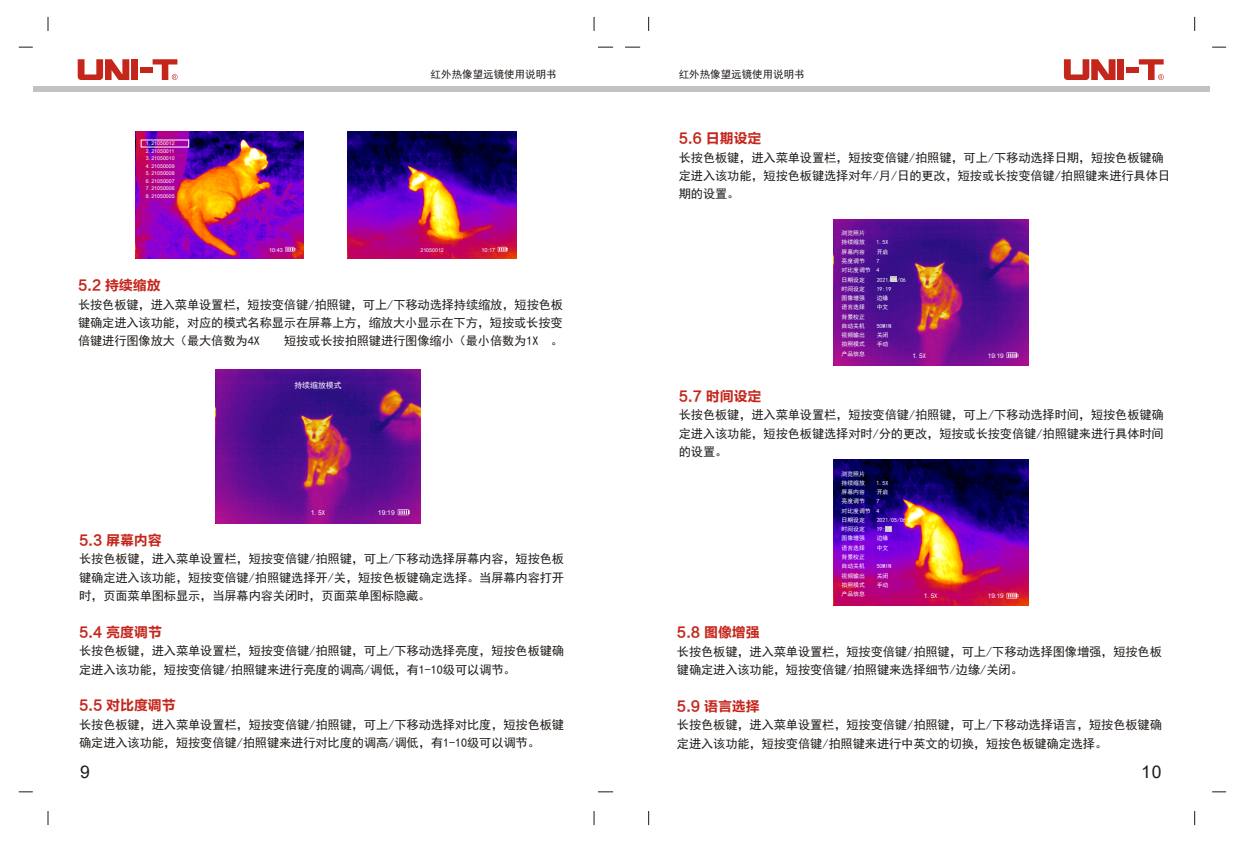
<style>
.page{position:relative;width:1241px;height:844px;background:#fff}
.page>*{position:absolute;margin:0;border:0;box-sizing:border-box;transform-origin:0 0}
.t1{font:17.5px "Arial";color:#1f1a17}
.t2{font:14px "FZLTCHK GBK1 0";letter-spacing:-.005em;color:#c4261c}
.t3{font:12.25px/18.4px "Sim Hei";letter-spacing:-.01em;color:#1f1a17}
.t4{font:10.5px "Sim Hei";color:#1f1a17}
.t5{font:7.88px "Sim Hei";color:#fff}
.t6{font:6.65px "Arial";color:#fff}
.t7{font:6.48px "Arial";color:#fff}
.t8{font:5.77px/9.3px "Sim Hei";color:#fff}
.t9{font:5.6px "Arial";color:#fff}
.t10{font:5.25px/7.5px "Arial";color:#fff;text-align:justify}
.s1{font-family:"Sim Hei"}
</style>
<div class="page">
<img style="left:348px;top:132px;width:168px;height:126px">
<img style="left:833px;top:459px;width:194px;height:146px">
<img style="left:135px;top:132px;width:169px;height:126px">
<svg style="left:47px;top:17px;width:1px;height:14px"></svg>
<svg style="left:593px;top:17px;width:1px;height:14px"></svg>
<svg style="left:648px;top:17px;width:1px;height:14px"></svg>
<svg style="left:19px;top:47px;width:14px;height:1px"></svg>
<svg style="left:1212px;top:47px;width:13px;height:1px"></svg>
<svg style="left:598px;top:47px;width:15px;height:1px"></svg>
<div style="left:33px;top:86px;width:1176px;height:6px;background:#c2c2c2"></div>
<svg style="left:153px;top:59px;width:24px;height:21px"></svg>
<div style="left:131px;top:59px;width:7px;height:21px;background:#c4261c"></div>
<div style="left:140px;top:67px;width:13px;height:6px;background:#c4261c"></div>
<svg style="left:78px;top:59px;width:51px;height:21px"></svg>
<svg style="left:1138px;top:59px;width:25px;height:21px"></svg>
<div style="left:1117px;top:59px;width:6px;height:21px;background:#c4261c"></div>
<div style="left:1125px;top:67px;width:13px;height:6px;background:#c4261c"></div>
<svg style="left:1063px;top:59px;width:52px;height:21px"></svg>
<svg style="left:625px;top:47px;width:15px;height:1px"></svg>
<svg style="left:47px;top:811px;width:1px;height:13px"></svg>
<svg style="left:593px;top:811px;width:1px;height:13px"></svg>
<svg style="left:648px;top:811px;width:1px;height:13px"></svg>
<svg style="left:19px;top:791px;width:14px;height:1px"></svg>
<svg style="left:1212px;top:791px;width:13px;height:1px"></svg>
<svg style="left:598px;top:791px;width:15px;height:1px"></svg>
<img style="left:833px;top:219px;width:194px;height:146px">
<svg style="left:1006px;top:352px;width:12px;height:6px"></svg>
<svg style="left:890px;top:276px;width:6px;height:6px"></svg>
<svg style="left:1006px;top:592px;width:12px;height:6px"></svg>
<svg style="left:885px;top:526px;width:6px;height:5px"></svg>
<svg style="left:285px;top:247px;width:10px;height:5px"></svg>
<svg style="left:497px;top:247px;width:11px;height:5px"></svg>
<img style="left:215px;top:369px;width:205px;height:154px">
<svg style="left:397px;top:509px;width:13px;height:6px"></svg>
<p class="t10" style="left:146px;top:140px;width:30px">1<span class="s1">.</span>21050012<br>2<span class="s1">.</span>21050011<br>3<span class="s1">.</span>21050010<br>4<span class="s1">.</span>21050009<br>5<span class="s1">.</span>21050008<br>6<span class="s1">.</span>21050007<br>7<span class="s1">.</span>21050006<br>8<span class="s1">.</span>21050005</p>
<p class="t4" style="left:430px;top:69px;width:127px">红外热像望远镜使用说明书</p>
<p class="t4" style="left:678px;top:69px;width:127px">红外热像望远镜使用说明书</p>
<p class="t2" style="left:678px;top:131px;width:84px">5.6 日期设定</p>
<p class="t3" style="left:678px;top:148px;width:492px">长按色板键，进入菜单设置栏，短按变倍键/拍照键，可上/下移动选择日期，短按色板键确定进入该功能，短按色板键选择对年/月/日的更改，短按或长按变倍键/拍照键来进行具体日期的设置。</p>
<p class="t9" style="left:269px;top:247px;width:15px">10:43</p>
<p class="t10" style="left:420px;top:246px;width:25px">21050012</p>
<p class="t9" style="left:481px;top:247px;width:15px">10:17</p>
<p class="t2" style="left:78px;top:278px;width:84px">5.2 持续缩放</p>
<p class="t3" style="left:78px;top:295px;width:486px;text-align:justify">长按色板键，进入菜单设置栏，短按变倍键/拍照键，可上/下移动选择持续缩放，短按色板键确定进入该功能，对应的模式名称显示在屏幕上方，缩放大小显示在下方，短按或长按变倍键进行图像放大（最大倍数为4X</p>
<p class="t3" style="left:284px;top:332px;width:280px">短按或长按拍照键进行图像缩小（最小倍数为1X 。</p>
<p class="t5" style="left:294px;top:381px;width:49px">持续缩放模式</p>
<p class="t6" style="left:311px;top:510px;width:16px">1<span class="s1">.</span>5<span class="s1">X</span></p>
<p class="t6" style="left:378px;top:510px;width:18px">19:19</p>
<p class="t2" style="left:79px;top:532px;width:84px">5.3 屏幕内容</p>
<p class="t3" style="left:79px;top:549px;width:486px;text-align:justify">长按色板键，进入菜单设置栏，短按变倍键/拍照键，可上/下移动选择屏幕内容，短按色板键确定进入该功能，短按变倍键/拍照键选择开/关，短按色板键确定选择。当屏幕内容打开时，页面菜单图标显示，当屏幕内容关闭时，页面菜单图标隐藏。</p>
<p class="t2" style="left:79px;top:624px;width:84px">5.4 亮度调节</p>
<p class="t3" style="left:79px;top:641px;width:486px">长按色板键，进入菜单设置栏，短按变倍键/拍照键，可上/下移动选择亮度，短按色板键确定进入该功能，短按变倍键/拍照键来进行亮度的调高/调低，有1-10级可以调节。</p>
<p class="t2" style="left:79px;top:697px;width:98px">5.5 对比度调节</p>
<p class="t3" style="left:79px;top:715px;width:486px">长按色板键，进入菜单设置栏，短按变倍键/拍照键，可上/下移动选择对比度，短按色板键确定进入该功能，短按变倍键/拍照键来进行对比度的调高/调低，有1-10级可以调节。</p>
<p class="t8" style="left:841px;top:228px;width:25px">浏览照片持续缩放</p>
<p class="t8" style="left:876px;top:238px;width:13px">1.5X</p>
<p class="t8" style="left:841px;top:247px;width:25px">屏幕内容</p>
<p class="t8" style="left:876px;top:247px;width:13px">开启</p>
<p class="t8" style="left:841px;top:256px;width:25px">亮度调节</p>
<p class="t8" style="left:841px;top:256px;width:39px;text-align:justify;text-indent:35px">7对比度调节 4日期设定</p>
<p class="t8" style="left:876px;top:275px;width:31px">2021/05/06</p>
<p class="t8" style="left:841px;top:284px;width:25px">时间设定</p>
<p class="t8" style="left:876px;top:284px;width:16px">19:19</p>
<p class="t8" style="left:841px;top:293px;width:25px">图像增强</p>
<p class="t8" style="left:876px;top:293px;width:13px">边缘</p>
<p class="t8" style="left:841px;top:302px;width:25px">语言选择</p>
<p class="t8" style="left:876px;top:302px;width:13px">中文</p>
<p class="t8" style="left:841px;top:312px;width:25px">背景校正自动关机</p>
<p class="t8" style="left:876px;top:321px;width:16px">50MIN</p>
<p class="t8" style="left:841px;top:330px;width:25px">视频输出</p>
<p class="t8" style="left:876px;top:330px;width:13px">关闭</p>
<p class="t8" style="left:841px;top:339px;width:25px">拍照模式</p>
<p class="t8" style="left:876px;top:339px;width:13px">手动</p>
<p class="t8" style="left:841px;top:349px;width:25px">产品信息</p>
<p class="t7" style="left:912px;top:353px;width:15px">1<span class="s1">.</span>5<span class="s1">X</span></p>
<p class="t7" style="left:987px;top:353px;width:18px">19:19</p>
<p class="t2" style="left:678px;top:388px;width:84px">5.7 时间设定</p>
<p class="t3" style="left:678px;top:405px;width:486px;text-align:justify">长按色板键，进入菜单设置栏，短按变倍键/拍照键，可上/下移动选择时间，短按色板键确定进入该功能，短按色板键选择对时/分的更改，短按或长按变倍键/拍照键来进行具体时间的设置。</p>
<p class="t8" style="left:841px;top:469px;width:25px">浏览照片持续缩放</p>
<p class="t8" style="left:876px;top:478px;width:13px">1.5X</p>
<p class="t8" style="left:841px;top:487px;width:25px">屏幕内容</p>
<p class="t8" style="left:876px;top:487px;width:13px">开启</p>
<p class="t8" style="left:841px;top:496px;width:25px">亮度调节</p>
<p class="t8" style="left:841px;top:496px;width:39px;text-align:justify;text-indent:35px">7对比度调节 4日期设定</p>
<p class="t8" style="left:876px;top:515px;width:31px">2021/05/06</p>
<p class="t8" style="left:841px;top:524px;width:25px">时间设定</p>
<p class="t8" style="left:876px;top:524px;width:16px">19:19</p>
<p class="t8" style="left:841px;top:533px;width:25px">图像增强</p>
<p class="t8" style="left:876px;top:533px;width:13px">边缘</p>
<p class="t8" style="left:841px;top:543px;width:25px">语言选择</p>
<p class="t8" style="left:876px;top:543px;width:13px">中文</p>
<p class="t8" style="left:841px;top:552px;width:25px">背景校正自动关机</p>
<p class="t8" style="left:876px;top:561px;width:16px">50MIN</p>
<p class="t8" style="left:841px;top:570px;width:25px">视频输出</p>
<p class="t8" style="left:876px;top:570px;width:13px">关闭</p>
<p class="t8" style="left:841px;top:580px;width:25px">拍照模式</p>
<p class="t8" style="left:876px;top:580px;width:13px">手动</p>
<p class="t8" style="left:841px;top:589px;width:25px">产品信息</p>
<p class="t7" style="left:923px;top:593px;width:15px">1<span class="s1">.</span>5<span class="s1">X</span></p>
<p class="t7" style="left:987px;top:593px;width:18px">19:19</p>
<p class="t2" style="left:676px;top:624px;width:84px">5.8 图像增强</p>
<p class="t3" style="left:676px;top:642px;width:486px">长按色板键，进入菜单设置栏，短按变倍键/拍照键，可上/下移动选择图像增强，短按色板键确定进入该功能，短按变倍键/拍照键来选择细节/边缘/关闭。</p>
<p class="t2" style="left:676px;top:698px;width:84px">5.9 语言选择</p>
<p class="t3" style="left:676px;top:715px;width:486px">长按色板键，进入菜单设置栏，短按变倍键/拍照键，可上/下移动选择语言，短按色板键确定进入该功能，短按变倍键/拍照键来进行中英文的切换，短按色板键确定选择。</p>
<h1 class="t1" style="left:80px;top:765px;width:11px">9</h1>
<h1 class="t1" style="left:1140px;top:765px;width:22px">10</h1>
</div>
